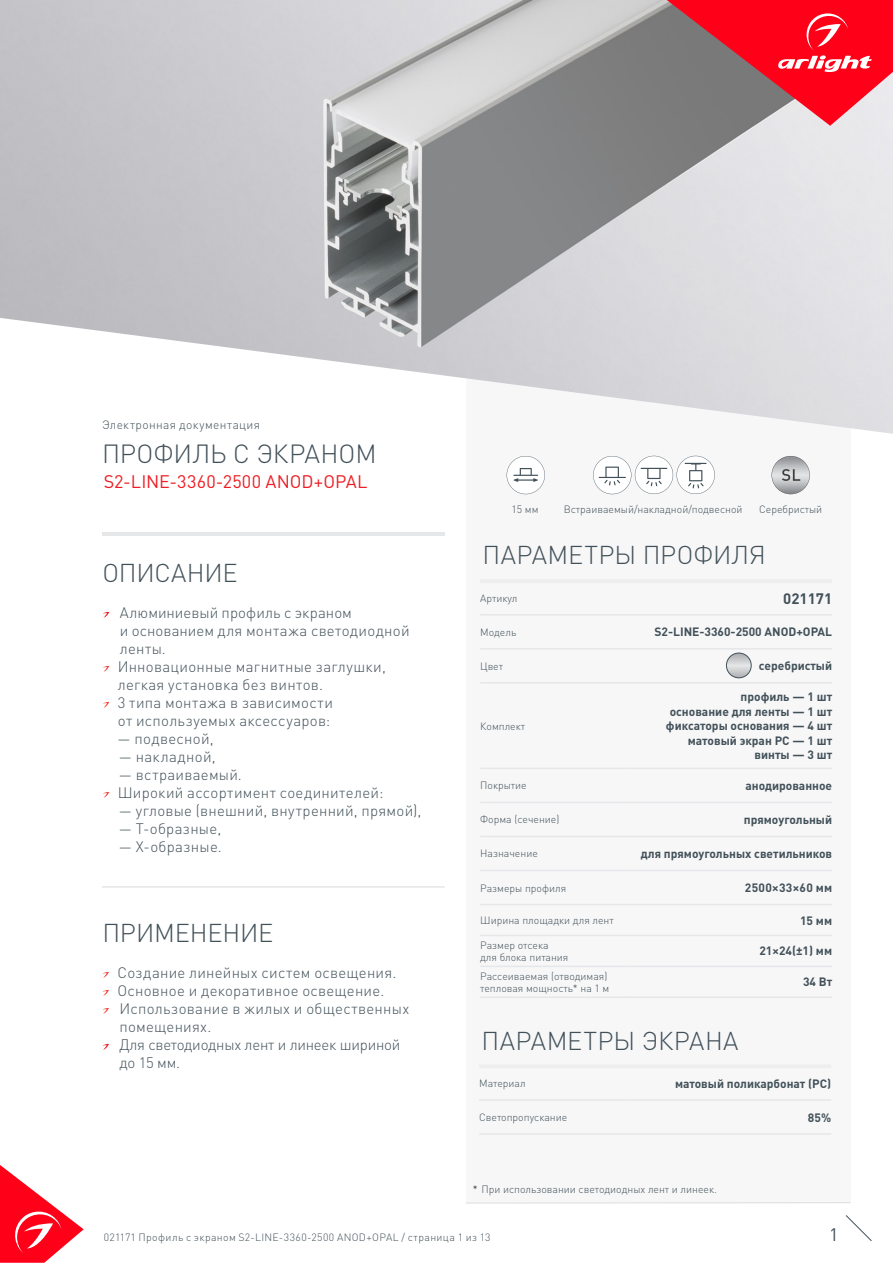
<style>
.page{position:relative;width:893px;height:1263px;background:#fff}
.page>*{position:absolute;margin:0;border:0;box-sizing:border-box;transform-origin:0 0}
.t1{font:300 25.95px "DIN Pro";letter-spacing:-.005em;color:#425159}
.t2{font:300 25.5px "DIN Pro";letter-spacing:-.005em;color:#425159}
.t3{font:300 25.5px "DIN Pro";letter-spacing:.02em;color:#425159}
.t4{font:18px "DIN Pro";letter-spacing:.005em;color:#ee1d23}
.t5{font:18px "DIN Pro";color:#425159}
.t6{font:300 15px/18px "DIN Pro";letter-spacing:.015em;color:#425159}
.t7{font:300 15px/18px "DIN Pro";letter-spacing:-.015em;color:#425159}
.t8{font:700 15px "DIN Pro";color:#425159}
.t9{font:700 12px "DIN Pro";color:#425159}
.t10{font:300 12px "DIN Pro";letter-spacing:.03em;color:#425159}
.t11{font:700 12px "DIN Pro";letter-spacing:.025em;color:#425159}
.t12{font:300 10.5px/12.6px "DIN Pro";color:#425159}
.t13{font:300 10.5px "DIN Pro";letter-spacing:.035em;color:#425159}
.s1{color:#231f20}
</style>
<div class="page">
<svg style="left:0;top:1165px;width:84px;height:98px"></svg>
<svg style="left:845px;top:1215px;width:27px;height:26px"></svg>
<div style="left:466px;top:250px;width:384px;height:953px;background:#f7f7f8"></div>
<img style="left:0;top:0;width:893px;height:434px">
<svg style="left:772px;top:456px;width:38px;height:38px"></svg>
<hr style="left:102px;top:533px;width:342px;height:3px;background:#e6e7e9">
<hr style="left:480px;top:579px;width:148px;height:4px;background:#eeeeef">
<hr style="left:628px;top:579px;width:204px;height:4px;background:#eeeeef">
<hr style="left:480px;top:614px;width:148px;height:1px;background:#e6e7e9">
<hr style="left:628px;top:614px;width:204px;height:1px;background:#e6e7e9">
<hr style="left:480px;top:648px;width:148px;height:2px;background:#e6e7e9">
<hr style="left:628px;top:648px;width:204px;height:2px;background:#e6e7e9">
<hr style="left:480px;top:682px;width:148px;height:2px;background:#e6e7e9">
<hr style="left:628px;top:682px;width:204px;height:2px;background:#e6e7e9">
<hr style="left:480px;top:768px;width:148px;height:1px;background:#e6e7e9">
<hr style="left:628px;top:768px;width:204px;height:1px;background:#e6e7e9">
<hr style="left:480px;top:802px;width:148px;height:1px;background:#e6e7e9">
<hr style="left:628px;top:802px;width:204px;height:1px;background:#e6e7e9">
<hr style="left:480px;top:836px;width:148px;height:1px;background:#e6e7e9">
<hr style="left:628px;top:836px;width:204px;height:1px;background:#e6e7e9">
<hr style="left:480px;top:870px;width:148px;height:1px;background:#e6e7e9">
<hr style="left:628px;top:870px;width:204px;height:1px;background:#e6e7e9">
<hr style="left:480px;top:904px;width:148px;height:1px;background:#e6e7e9">
<hr style="left:628px;top:904px;width:204px;height:1px;background:#e6e7e9">
<hr style="left:480px;top:935px;width:148px;height:1px;background:#e6e7e9">
<hr style="left:628px;top:935px;width:204px;height:1px;background:#e6e7e9">
<hr style="left:480px;top:965px;width:148px;height:2px;background:#e6e7e9">
<hr style="left:628px;top:965px;width:204px;height:2px;background:#e6e7e9">
<hr style="left:480px;top:996px;width:148px;height:2px;background:#e6e7e9">
<hr style="left:628px;top:996px;width:204px;height:2px;background:#e6e7e9">
<hr style="left:479px;top:1064px;width:148px;height:4px;background:#eeeeef">
<hr style="left:627px;top:1064px;width:204px;height:4px;background:#eeeeef">
<hr style="left:479px;top:1099px;width:148px;height:2px;background:#e6e7e9">
<hr style="left:627px;top:1099px;width:204px;height:2px;background:#e6e7e9">
<hr style="left:479px;top:1133px;width:148px;height:2px;background:#e6e7e9">
<hr style="left:627px;top:1133px;width:204px;height:2px;background:#e6e7e9">
<hr style="left:466px;top:1202px;width:384px;height:1px;background:#dcdddf">
<svg style="left:667px;top:0;width:226px;height:126px;background:#d14654"></svg>
<svg style="left:103px;top:612px;width:6px;height:6px"></svg>
<svg style="left:103px;top:666px;width:6px;height:6px"></svg>
<svg style="left:103px;top:702px;width:6px;height:6px"></svg>
<svg style="left:103px;top:792px;width:6px;height:6px"></svg>
<svg style="left:102px;top:972px;width:7px;height:6px"></svg>
<svg style="left:102px;top:990px;width:7px;height:6px"></svg>
<svg style="left:102px;top:1008px;width:7px;height:6px"></svg>
<svg style="left:102px;top:1044px;width:7px;height:6px"></svg>
<hr style="left:102px;top:886px;width:343px;height:1px;background:#dcdddf">
<svg style="left:726px;top:653px;width:25px;height:25px"></svg>
<div style="left:726px;top:653px;width:26px;height:25px;border:1px solid #425159;border-radius:50%"></div>
<svg style="left:507px;top:456px;width:38px;height:38px"></svg>
<svg style="left:593px;top:456px;width:122px;height:38px"></svg>
<p class="t10" style="left:102px;top:417px;width:160px">Электронная документация</p>
<p class="t1" style="left:102px;top:436px;width:276px">ПРОФИЛЬ С ЭКРАНОМ</p>
<p class="t4" style="left:104px;top:470px;width:265px">S2-LINE-3360-2500 ANOD+OPAL</p>
<p class="t2" style="left:102px;top:555px;width:137px">ОПИСАНИЕ</p>
<p class="t6" style="left:120px;top:602px;width:291px">Алюминиевый профиль с экраном<br>и основанием для монтажа светодиодной ленты.</p>
<p class="t6" style="left:118px;top:656px;width:270px">Инновационные магнитные заглушки, легкая установка без винтов.</p>
<p class="t6" style="left:118px;top:692px;width:217px">3 типа монтажа в зависимости от используемых аксессуаров:</p>
<p class="t6" style="left:118px;top:728px;width:97px">— подвесной,</p>
<p class="t6" style="left:119px;top:746px;width:98px">— накладной,</p>
<p class="t6" style="left:119px;top:764px;width:124px">— встраиваемый.</p>
<p class="t6" style="left:118px;top:782px;width:267px">Широкий ассортимент соединителей:</p>
<p class="t6" style="left:119px;top:800px;width:304px">— угловые (внешний, внутренний, прямой),</p>
<p class="t6" style="left:119px;top:818px;width:104px">— Т-образные,</p>
<p class="t6" style="left:119px;top:836px;width:105px">— Х-образные.</p>
<p class="t2" style="left:102px;top:915px;width:172px">ПРИМЕНЕНИЕ</p>
<p class="t6" style="left:117px;top:962px;width:280px">Создание линейных систем освещения.</p>
<p class="t6" style="left:117px;top:980px;width:268px">Основное и декоративное освещение.</p>
<p class="t6" style="left:119px;top:998px;width:291px">Использование в жилых и общественных помещениях.</p>
<p class="t7" style="left:119px;top:1034px;width:283px">Для светодиодных лент и линеек шириной до 15 мм.</p>
<p class="t12" style="left:511px;top:502px;width:29px">15 мм</p>
<p class="t12" style="left:564px;top:502px;width:180px">Встраиваемый/накладной/подвесной</p>
<p class="t12" style="left:759px;top:502px;width:65px">Серебристый</p>
<p class="t2" style="left:483px;top:537px;width:285px">ПАРАМЕТРЫ ПРОФИЛЯ</p>
<p class="t12" style="left:480px;top:591px;width:39px">Артикул</p>
<p class="t8" style="left:783px;top:588px;width:50px">021171</p>
<p class="t12" style="left:480px;top:625px;width:38px">Модель</p>
<p class="t9" style="left:654px;top:624px;width:179px">S2-LINE-3360-2500 ANOD+OPAL</p>
<p class="t12" style="left:480px;top:659px;width:24px">Цвет</p>
<p class="t9" style="left:759px;top:658px;width:75px">серебристый</p>
<p class="t12" style="left:480px;top:719px;width:46px">Комплект</p>
<p class="t9" style="left:740px;top:689px;width:93px">профиль — 1 шт</p>
<p class="t9" style="left:670px;top:703px;width:164px">основание для ленты — 1 шт</p>
<p class="t9" style="left:666px;top:718px;width:168px">фиксаторы основания — 4 шт</p>
<p class="t9" style="left:688px;top:732px;width:146px">матовый экран PC — 1 шт</p>
<p class="t9" style="left:754px;top:746px;width:79px">винты — 3 шт</p>
<p class="t12" style="left:480px;top:779px;width:48px">Покрытие</p>
<p class="t9" style="left:745px;top:777px;width:88px">анодированное</p>
<p class="t12" style="left:480px;top:813px;width:81px">Форма (сечение)</p>
<p class="t9" style="left:744px;top:811px;width:90px">прямоугольный</p>
<p class="t12" style="left:480px;top:847px;width:59px">Назначение</p>
<p class="t9" style="left:641px;top:845px;width:193px">для прямоугольных светильников</p>
<p class="t12" style="left:480px;top:881px;width:87px">Размеры профиля</p>
<p class="t11" style="left:745px;top:879px;width:89px">2500×33×60 мм</p>
<p class="t12" style="left:480px;top:913px;width:135px">Ширина площадки для лент</p>
<p class="t9" style="left:800px;top:912px;width:34px">15 мм</p>
<p class="t12" style="left:480px;top:938px;width:90px">Размер отсека<br>для блока питания</p>
<p class="t9" style="left:759px;top:943px;width:74px">21×24(±1) мм</p>
<p class="t12" style="left:480px;top:969px;width:131px">Рассеиваемая (отводимая) тепловая мощность* на 1 м</p>
<p class="t9" style="left:803px;top:974px;width:31px">34 Вт</p>
<p class="t3" style="left:482px;top:1023px;width:258px">ПАРАМЕТРЫ ЭКРАНА</p>
<p class="t12" style="left:479px;top:1076px;width:48px">Материал</p>
<p class="t9" style="left:675px;top:1075px;width:158px">матовый поликарбонат (PC)</p>
<p class="t12" style="left:479px;top:1110px;width:90px">Светопропускание</p>
<p class="t9" style="left:808px;top:1109px;width:25px">85%</p>
<p class="t12" style="left:473px;top:1183px;width:246px"><span class="s1">*</span> При использовании светодиодных лент и линеек.</p>
<p class="t13" style="left:104px;top:1230px;width:388px">021171 Профиль с экраном S2-LINE-3360-2500 ANOD+OPAL / страница 1 из 13</p>
<p class="t5" style="left:829px;top:1222px;width:11px">1</p>
</div>
